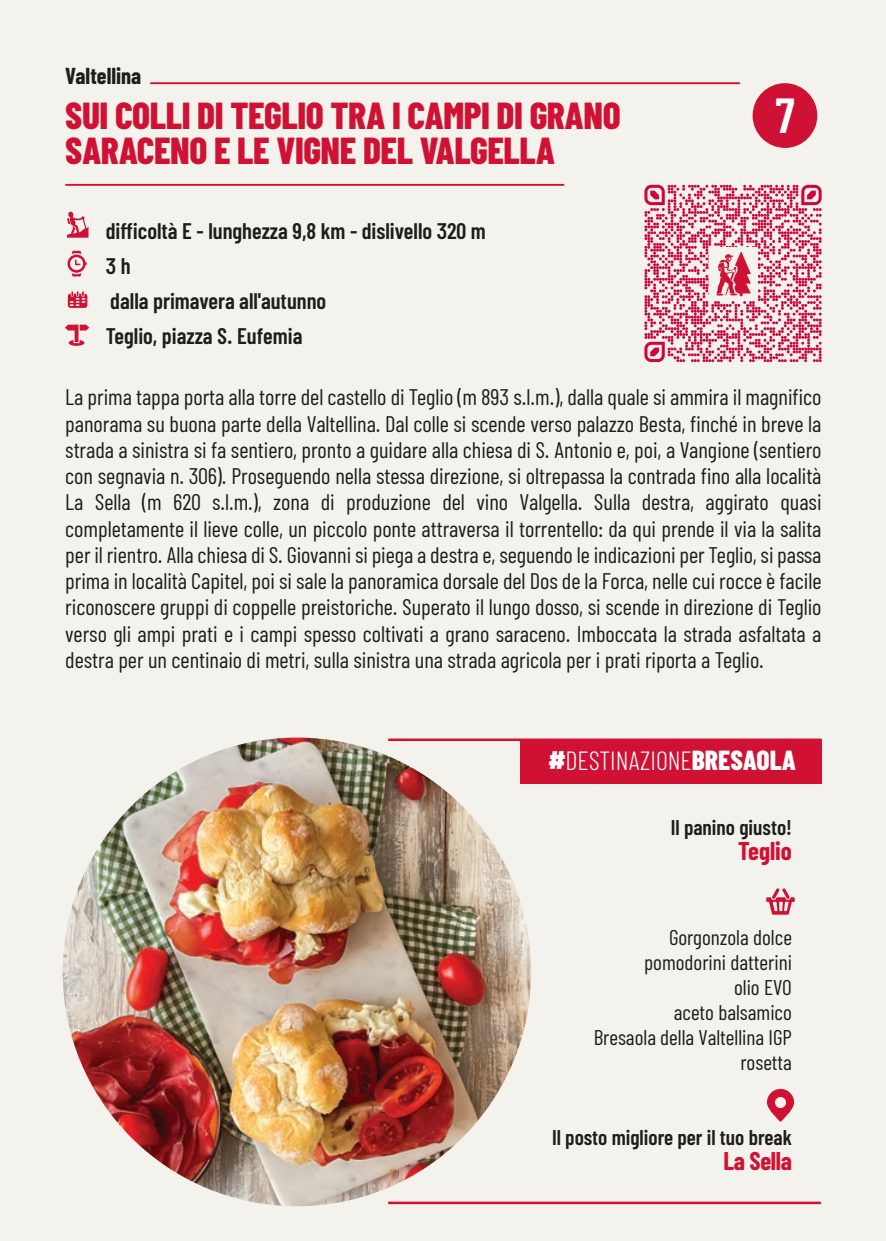
<style>
.page{position:relative;width:886px;height:1241px;background:#fff}
.page>*{position:absolute;margin:0;border:0;box-sizing:border-box;transform-origin:0 0}
.t1{font:600 49px "Barlow Condensed";color:#fff}
.t2{font:800 37.5px/35px "Barlow Condensed";letter-spacing:-.01em;color:#d11134}
.t3{font:300 26.25px "Barlow Condensed";color:#fff}
.t4{font:700 25px "Barlow Condensed";letter-spacing:-.01em;color:#d11134}
.t5{font:22.5px/26.2px "Barlow Condensed";color:#1d1d1b;text-align:justify}
.t6{font:600 22.5px/35px "Barlow Condensed";color:#1d1d1b}
.t7{font:700 22.5px "Barlow Condensed";color:#1d1d1b}
.t8{font:21.25px/25px "Barlow Condensed";color:#1d1d1b;text-align:right}
.t9{font:600 21.25px "Barlow Condensed";color:#1d1d1b}
.s1{font-weight:800;font-size:27.5px}
</style>
<div class="page">
<div style="left:0;top:0;width:886px;height:1240px;background:#f3f2ec"></div>
<hr style="left:388px;top:1201px;width:433px;height:2px;background:#d11134">
<hr style="left:388px;top:738px;width:433px;height:3px;background:#d11134">
<div style="left:752px;top:83px;width:65px;height:65px;background:#d01136;border-radius:50%"></div>
<hr style="left:150px;top:82px;width:590px;height:2px;background:#d11134">
<hr style="left:65px;top:184px;width:499px;height:2px;background:#d11134">
<svg style="left:67px;top:251px;width:20px;height:25px"></svg>
<svg style="left:67px;top:211px;width:21px;height:27px"></svg>
<div style="left:520px;top:739px;width:301px;height:44px;background:#d11134"></div>
<svg style="left:68px;top:291px;width:19px;height:17px"></svg>
<svg style="left:65px;top:324px;width:24px;height:22px"></svg>
<svg style="left:766px;top:888px;width:29px;height:26px"></svg>
<svg style="left:767px;top:1088px;width:27px;height:33px"></svg>
<img style="left:63px;top:737px;width:468px;height:468px;border-radius:234px">
<svg style="left:644px;top:185px;width:177px;height:177px"></svg>
<p class="t7" style="left:65px;top:62px;width:77px">Valtellina</p>
<h2 class="t2" style="left:65px;top:97px;width:557px">SUI COLLI DI TEGLIO TRA I CAMPI DI GRANO<br>SARACENO E LE VIGNE DEL VALGELLA</h2>
<h1 class="t1" style="left:775px;top:85px;width:21px">7</h1>
<p class="t6" style="left:106px;top:213px;width:381px">difficoltà E - lunghezza 9,8 km - dislivello 320 m<br>3 h<br>dalla primavera all'autunno<br>Teglio, piazza S. Eufemia</p>
<p class="t5" style="left:65px;top:383px;width:758px">La prima tappa porta alla torre del castello di Teglio (m 893 s.l.m.), dalla quale si ammira il magnifico panorama su buona parte della Valtellina. Dal colle si scende verso palazzo Besta, finché in breve la strada a sinistra si fa sentiero, pronto a guidare alla chiesa di S. Antonio e, poi, a Vangione (sentiero con segnavia n. 306). Proseguendo nella stessa direzione, si oltrepassa la contrada fino alla località La Sella (m 620 s.l.m.), zona di produzione del vino Valgella. Sulla destra, aggirato quasi completamente il lieve colle, un piccolo ponte attraversa il torrentello: da qui prende il via la salita per il rientro. Alla chiesa di S. Giovanni si piega a destra e, seguendo le indicazioni per Teglio, si passa prima in località Capitel, poi si sale la panoramica dorsale del Dos de la Forca, nelle cui rocce è facile riconoscere gruppi di coppelle preistoriche. Superato il lungo dosso, si scende in direzione di Teglio verso gli ampi prati e i campi spesso coltivati a grano saraceno. Imboccata la strada asfaltata a destra per un centinaio di metri, sulla sinistra una strada agricola per i prati riporta a Teglio.</p>
<p class="t3" style="left:548px;top:744px;width:249px"><span class="s1">#</span>DESTINAZIONE<span class="s1">BRESAOLA</span></p>
<p class="t9" style="left:671px;top:813px;width:123px">Il panino giusto!</p>
<p class="t4" style="left:738px;top:835px;width:55px">Teglio</p>
<p class="t8" style="left:594px;top:923px;width:200px">Gorgonzola dolce pomodorini datterini<br>olio EVO<br>aceto balsamico<br>Bresaola della Valtellina IGP rosetta</p>
<p class="t9" style="left:552px;top:1123px;width:241px">Il posto migliore per il tuo break</p>
<p class="t4" style="left:723px;top:1145px;width:70px">La Sella</p>
</div>
